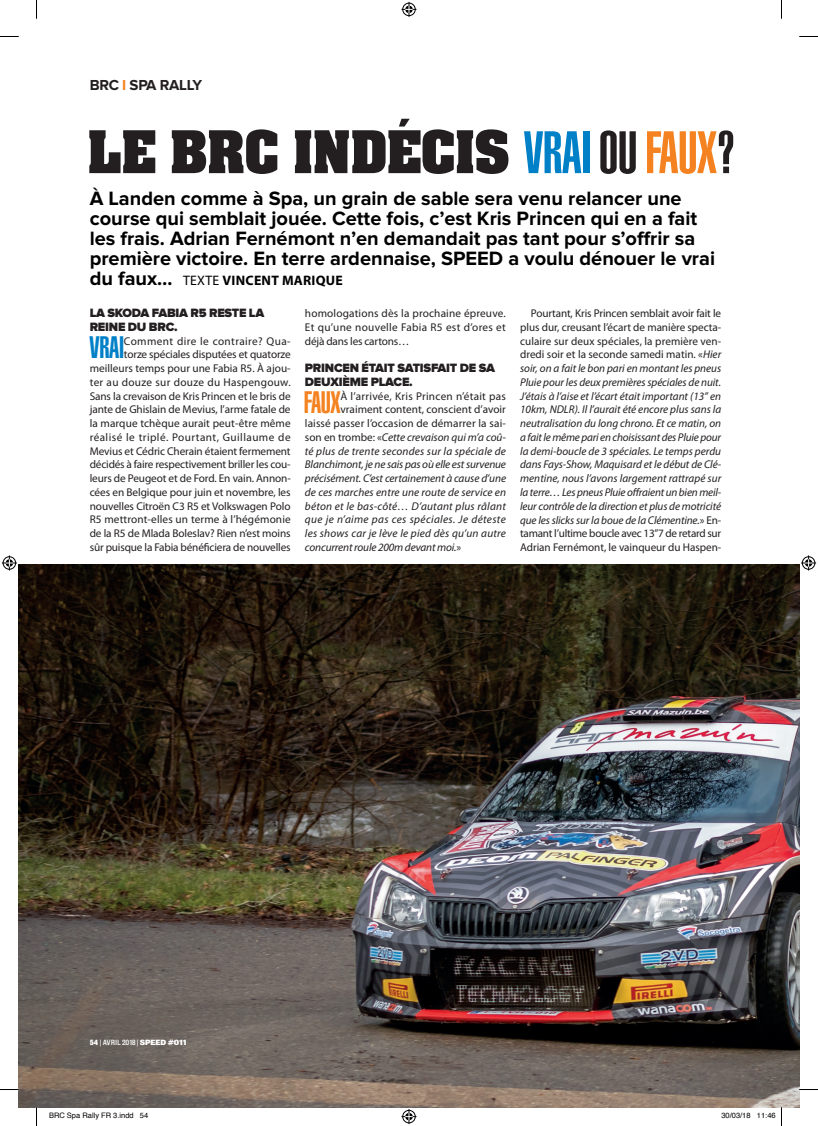
<style>
.page{position:relative;width:818px;height:1126px;background:#fff}
.page>*{position:absolute;margin:0;border:0;box-sizing:border-box;transform-origin:0 0}
.t1{font:700 50px "Aachen";letter-spacing:-.015em;color:#231f20}
.t2{font:900 extra-condensed 30.62px "Helvetica";color:#0080c7}
.t3{font:900 extra-condensed 30.62px "Helvetica";color:#f58220}
.t4{font:700 20px/20px "Proxima Nova";color:#000}
.t5{font:700 15px "Proxima Nova";letter-spacing:-.02em;color:#231f20}
.t6{font:700 13.75px "Myriad Pro";letter-spacing:.02em;color:#000}
.t7{font:900 12.5px/13.8px "Proxima Nova";letter-spacing:-.02em;color:#231f20}
.t8{font:italic 11.25px/13.8px "Myriad Pro";letter-spacing:-.005em;color:#231f20;text-align:justify}
.t9{font:11.25px/13.8px "Myriad Pro";letter-spacing:-.005em;color:#231f20;text-align:right}
.t10{font:italic 11.25px "Myriad Pro";letter-spacing:.015em;color:#231f20}
.t11{font:italic 11.25px "Myriad Pro";letter-spacing:.02em;color:#231f20}
.t12{font:italic 11.25px "Myriad Pro";letter-spacing:.03em;color:#231f20}
.t13{font:11.25px "Myriad Pro";letter-spacing:.02em;color:#231f20}
.t14{font:7.5px "Helvetica";color:#000}
.t15{font:6.88px "Bureau Grot";letter-spacing:-.01em;color:#fff}
.s1{color:#f58220}
.s2{font-family:"Helvetica";font-weight:900;font-stretch:extra-condensed;font-size:58.75px;color:#0080c7}
.s3{font-family:"Helvetica";font-weight:900;font-stretch:extra-condensed;font-size:58.75px}
.s4{font-family:"Helvetica";font-weight:900;font-stretch:extra-condensed;font-size:58.75px;color:#f58220}
.s5{font-family:"Proxima Nova";font-size:20px}
.s6{font-weight:400}
.s7{font-style:normal}
.s8{font-weight:700}
.s9{font-weight:900}
</style>
<div class="page">
<img style="left:19px;top:564px;width:779px;height:543px">
<svg style="left:0;top:36px;width:19px;height:1px"></svg>
<svg style="left:799px;top:36px;width:18px;height:1px"></svg>
<svg style="left:0;top:1088px;width:19px;height:2px"></svg>
<svg style="left:798px;top:1088px;width:19px;height:2px"></svg>
<svg style="left:36px;top:0;width:1px;height:19px"></svg>
<svg style="left:36px;top:1107px;width:1px;height:18px"></svg>
<svg style="left:401px;top:2px;width:15px;height:15px"></svg>
<svg style="left:401px;top:1109px;width:15px;height:14px"></svg>
<svg style="left:2px;top:555px;width:15px;height:15px"></svg>
<svg style="left:801px;top:555px;width:14px;height:15px"></svg>
<svg style="left:756px;top:1107px;width:25px;height:1px"></svg>
<h3 class="t5" style="left:90px;top:76px;width:114px">BRC <span class="s1">I</span> SPA RALLY</h3>
<h1 class="t1" style="left:88px;top:116px;width:648px">LE BRC INDÉCIS <span class="s2">VRAI</span><span class="s3">OU</span><span class="s4">FAUX</span><span class="s3">?</span></h1>
<p class="t4" style="left:90px;top:189px;width:626px">À Landen comme à Spa, un grain de sable sera venu relancer une course qui semblait jouée. Cette fois, c’est Kris Princen qui en a fait les frais. Adrian Fernémont n’en demandait pas tant pour s’offrir sa première victoire. En terre ardennaise, SPEED a voulu dénouer le vrai</p>
<p class="t6" style="left:90px;top:271px;width:254px"><span class="s5">du faux…</span> <span class="s6">TEXTE</span> VINCENT MARIQUE</p>
<p class="t7" style="left:90px;top:306px;width:176px">LA SKODA FABIA R5 RESTE LA<br>REINE DU BRC.</p>
<h2 class="t2" style="left:89px;top:330px;width:36px">VRAI</h2>
<p class="t9" style="left:90px;top:334px;width:202px">Comment dire le contraire? Qua-<br>torze spéciales disputées et quatorze meilleurs temps pour une Fabia R5. À ajou&shy;ter au douze sur douze du Haspengouw.<br>Sans la crevaison de Kris Princen et le bris de jante de Ghislain de Mevius, l’arme fatale de la marque tchèque aurait peut-être même réalisé le triplé. Pourtant, Guillaume de Mevius et Cédric Cherain étaient fermement décidés à faire respectivement briller les cou&shy;leurs de Peugeot et de Ford. En vain. Annon&shy;cées en Belgique pour juin et novembre, les nouvelles Citroën C3 R5 et Volkswagen Polo R5 mettront-elles un terme à l’hégémonie de la R5 de Mlada Boleslav? Rien n’est moins sûr puisque la Fabia bénéficiera de nouvelles</p>
<p class="t9" style="left:305px;top:306px;width:202px;text-align:justify">homologations dès la prochaine épreuve.<br>Et qu’une nouvelle Fabia R5 est d’ores et déjà dans les cartons…</p>
<p class="t7" style="left:305px;top:361px;width:191px">PRINCEN ÉTAIT SATISFAIT DE SA<br>DEUXIÈME PLACE.</p>
<h2 class="t3" style="left:304px;top:385px;width:38px">FAUX</h2>
<p class="t13" style="left:340px;top:389px;width:167px">À l’arrivée, Kris Princen n’était pas</p>
<p class="t9" style="left:340px;top:402px;width:167px">vraiment content, conscient d’avoir</p>
<p class="t9" style="left:305px;top:416px;width:202px">laissé passer l’occasion de démarrer la sai-</p>
<p class="t8" style="left:305px;top:430px;width:202px"><span class="s7">son en trombe: «</span>Cette crevaison qui m’a coû-</p>
<p class="t10" style="left:305px;top:444px;width:202px">té plus de trente secondes sur la spéciale de</p>
<p class="t8" style="left:305px;top:457px;width:202px">Blanchimont, je ne sais pas où elle est survenue</p>
<p class="t8" style="left:305px;top:471px;width:202px">précisément. C’est certainement à cause d’une</p>
<p class="t8" style="left:305px;top:485px;width:202px">de ces marches entre une route de service en</p>
<p class="t11" style="left:305px;top:499px;width:202px">béton et le bas-côté… D’autant plus râlant</p>
<p class="t12" style="left:305px;top:512px;width:202px">que je n’aime pas ces spéciales. Je déteste</p>
<p class="t10" style="left:305px;top:526px;width:202px">les shows car je lève le pied dès qu’un autre</p>
<p class="t8" style="left:305px;top:540px;width:158px">concurrent roule 200m devant moi.<span class="s7">»</span></p>
<p class="t8" style="left:520px;top:306px;width:202px;text-indent:11px"><span class="s7">Pourtant, Kris Princen semblait avoir fait le plus dur, creusant l’écart de manière specta&shy;culaire sur deux spéciales, la première ven&shy;dredi soir et la seconde samedi matin. «</span>Hier soir, on a fait le bon pari en montant les pneus Pluie pour les deux premières spéciales de nuit.<br>J’étais à l’aise et l’écart était important (13’’ en 10km, NDLR). Il l’aurait été encore plus sans la neutralisation du long chrono. Et ce matin, on a fait le même pari en choisissant des Pluie pour la demi-boucle de 3 spéciales. Le temps perdu dans Fays-Show, Maquisard et le début de Clé&shy;mentine, nous l’avons largement rattrapé sur la terre… Les pneus Pluie offraient un bien meil&shy;leur contrôle de la direction et plus de motricité que les slicks sur la boue de la Clémentine.<span class="s7">» En&shy;tamant l’ultime boucle avec 13’’7 de retard sur Adrian Fernémont, le vainqueur du Haspen-</span></p>
<p class="t15" style="left:90px;top:1038px;width:98px"><span class="s8">54</span> | AVRIL 2018 | <span class="s9">SPEED #011</span></p>
<p class="t14" style="left:49px;top:1109px;width:101px">BRC Spa Rally FR 3.indd 54</p>
<p class="t14" style="left:721px;top:1109px;width:56px">30/03/18 11:46</p>
</div>
